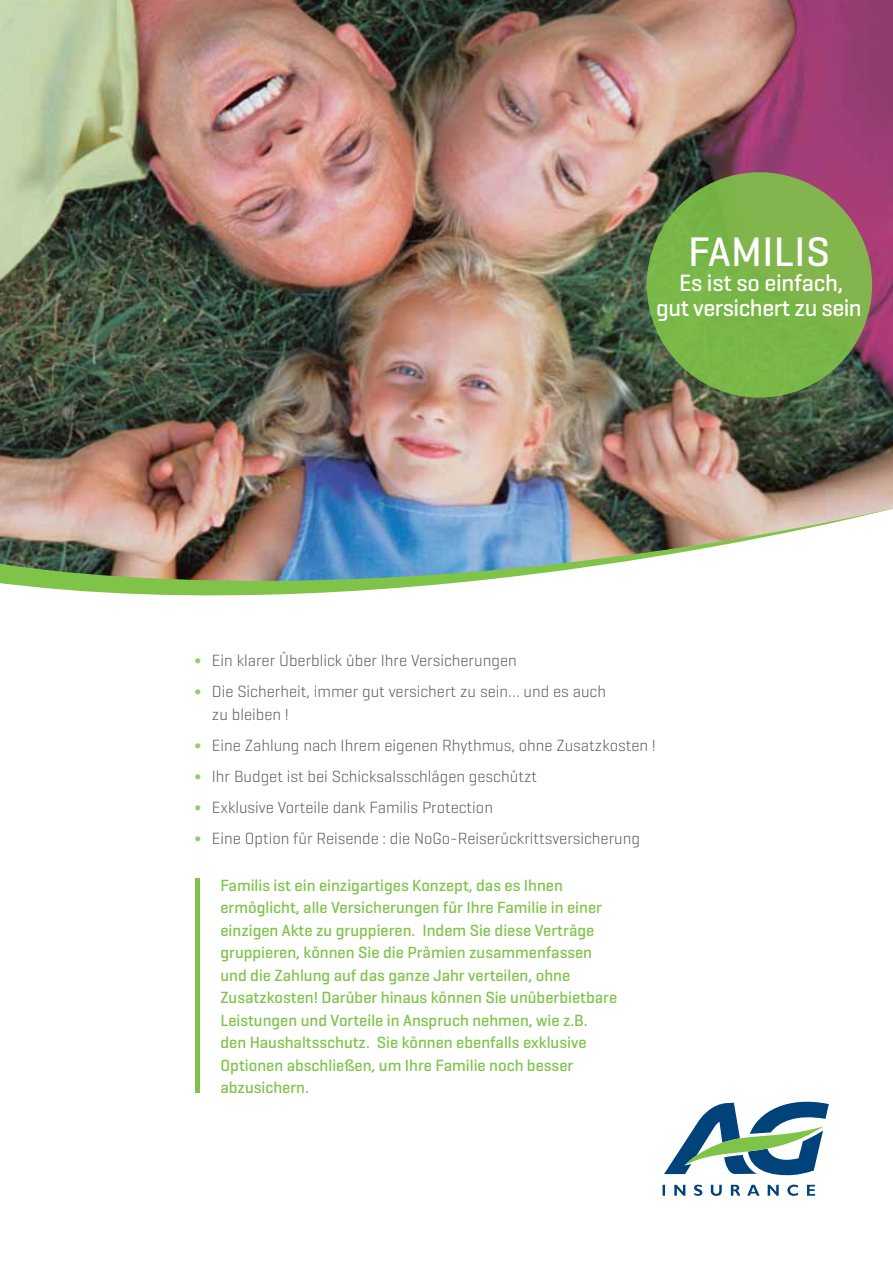
<style>
.page{position:relative;width:893px;height:1263px;background:#fff}
.page>*{position:absolute;margin:0;border:0;box-sizing:border-box;transform-origin:0 0}
.t1{font:500 42px "Geogrotesque";letter-spacing:.01em;color:#fff}
.t2{font:500 24px/25.2px "Geogrotesque";letter-spacing:-.02em;color:#fff;text-align:center}
.t3{font:500 16.5px/22.5px "Geogrotesque";color:#7fc349}
.t4{font:300 16.5px/31px "Geogrotesque";color:#58595b}
.s1{color:#98cc6c}
</style>
<div class="page">
<img style="left:0;top:0;width:893px;height:506px">
<div style="left:647px;top:172px;width:225px;height:226px;background:#7bb549;border-radius:50%"></div>
<img style="left:0;top:509px;width:892px;height:87px">
<svg style="left:663px;top:1184px;width:152px;height:12px"></svg>
<svg style="left:664px;top:1102px;width:165px;height:73px"></svg>
<div style="left:195px;top:878px;width:5px;height:215px;background:#7fc349"></div>
<h1 class="t1" style="left:688px;top:225px;width:143px">FAMILIS</h1>
<h2 class="t2" style="left:656px;top:270px;width:207px">Es ist so einfach,<br>gut versichert zu sein</h2>
<p class="t4" style="left:195px;top:644px;width:413px"><span class="s1">∫</span> Ein klarer Überblick über Ihre Versicherungen<br><span class="s1">∫</span> Die Sicherheit, immer gut versichert zu sein… und es auch</p>
<p class="t4" style="left:195px;top:698px;width:463px;text-indent:17px">zu bleiben !<br><span class="s1">∫</span> Eine Zahlung nach Ihrem eigenen Rhythmus, ohne Zusatzkosten ! <span class="s1">∫</span> Ihr Budget ist bei Schicksalsschlägen geschützt<br><span class="s1">∫</span> Exklusive Vorteile dank Familis Protection<br><span class="s1">∫</span> Eine Option für Reisende : die NoGo-Reiserückrittsversicherung</p>
<p class="t3" style="left:220px;top:873px;width:398px">Familis ist ein einzigartiges Konzept, das es Ihnen ermöglicht, alle Versicherungen für Ihre Familie in einer einzigen Akte zu gruppieren. Indem Sie diese Verträge gruppieren, können Sie die Prämien zusammenfassen und die Zahlung auf das ganze Jahr verteilen, ohne Zusatzkosten! Darüber hinaus können Sie unüberbietbare Leistungen und Vorteile in Anspruch nehmen, wie z.B. den Haushaltsschutz. Sie können ebenfalls exklusive Optionen abschließen, um Ihre Familie noch besser abzusichern.</p>
</div>
